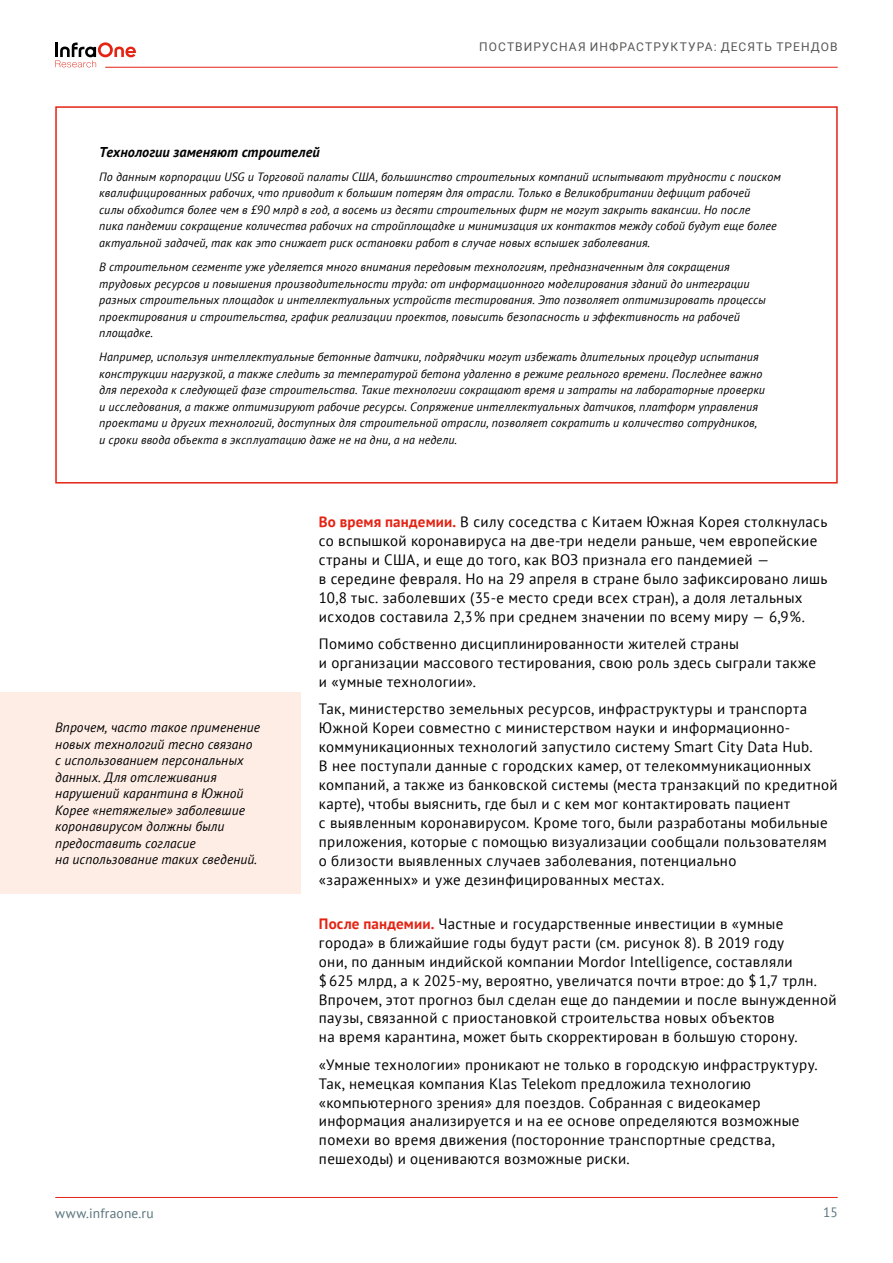
<style>
.page{position:relative;width:893px;height:1263px;background:#fff}
.page>*{position:absolute;margin:0;border:0;box-sizing:border-box;transform-origin:0 0}
.t1{font:15px/18.9px "PT Sans";letter-spacing:.025em;color:#000}
.t2{font:italic 700 14.25px "PT Sans";letter-spacing:.005em;color:#000}
.t3{font:italic 13.5px/16.5px "PT Sans";letter-spacing:.005em;color:#000}
.t4{font:13.5px "PT Sans";letter-spacing:.01em;color:#58747c}
.t5{font:italic 12px/16.5px "PT Sans";letter-spacing:.01em;color:#000}
.t6{font:12px "Roboto";letter-spacing:.09em;color:#575756}
.s1{font-weight:700;color:#e42313}
</style>
<div class="page">
<svg style="left:55px;top:42px;width:81px;height:25px"></svg>
<div style="left:55px;top:106px;width:783px;height:377px;border:2px solid #e42313"></div>
<div style="left:0;top:692px;width:301px;height:202px;background:#feede5"></div>
<hr style="left:55px;top:1197px;width:783px;height:1px;background:#e42313">
<hr style="left:105px;top:67px;width:733px;height:1px;background:#e42313">
<p class="t6" style="left:479px;top:39px;width:360px">ПОСТВИРУСНАЯ ИНФРАСТРУКТУРА: ДЕСЯТЬ ТРЕНДОВ</p>
<p class="t2" style="left:99px;top:142px;width:222px">Технологии заменяют строителей</p>
<p class="t5" style="left:99px;top:168px;width:683px">По данным корпорации USG и Торговой палаты США, большинство строительных компаний испытывают трудности с поиском квалифицированных рабочих, что приводит к большим потерям для отрасли. Только в Великобритании дефицит рабочей<br>силы обходится более чем в £90 млрд в год, а восемь из десяти строительных фирм не могут закрыть вакансии. Но после<br>пика пандемии сокращение количества рабочих на стройплощадке и минимизация их контактов между собой будут еще более актуальной задачей, так как это снижает риск остановки работ в случае новых вспышек заболевания.</p>
<p class="t5" style="left:99px;top:258px;width:668px">В строительном сегменте уже уделяется много внимания передовым технологиям, предназначенным для сокращения трудовых ресурсов и повышения производительности труда: от информационного моделирования зданий до интеграции разных строительных площадок и интеллектуальных устройств тестирования. Это позволяет оптимизировать процессы проектирования и строительства, график реализации проектов, повысить безопасность и эффективность на рабочей площадке.</p>
<p class="t5" style="left:99px;top:348px;width:667px">Например, используя интеллектуальные бетонные датчики, подрядчики могут избежать длительных процедур испытания конструкции нагрузкой, а также следить за температурой бетона удаленно в режиме реального времени. Последнее важно для перехода к следующей фазе строительства. Такие технологии сокращают время и затраты на лабораторные проверки и исследования, а также оптимизируют рабочие ресурсы. Сопряжение интеллектуальных датчиков, платформ управления проектами и других технологий, доступных для строительной отрасли, позволяет сократить и количество сотрудников, и сроки ввода объекта в эксплуатацию даже не на дни, а на недели.</p>
<p class="t3" style="left:55px;top:719px;width:206px">Впрочем, часто такое применение новых технологий тесно связано с использованием персональных данных. Для отслеживания нарушений карантина в Южной<br>Корее «нетяжелые» заболевшие коронавирусом должны были предоставить согласие<br>на использование таких сведений.</p>
<p class="t1" style="left:319px;top:512px;width:510px"><span class="s1">Во время пандемии.</span> В силу соседства с Китаем Южная Корея столкнулась со вспышкой коронавируса на две-три недели раньше, чем европейские страны и США, и еще до того, как ВОЗ признала его пандемией —<br>в середине февраля. Но на 29 апреля в стране было зафиксировано лишь 10,8 тыс. заболевших (35‑е место среди всех стран), а доля летальных исходов составила 2,3% при среднем значении по всему миру — 6,9%.</p>
<p class="t1" style="left:319px;top:634px;width:499px">Помимо собственно дисциплинированности жителей страны<br>и организации массового тестирования, свою роль здесь сыграли также и «умные технологии».</p>
<p class="t1" style="left:319px;top:699px;width:520px">Так, министерство земельных ресурсов, инфраструктуры и транспорта Южной Кореи совместно с министерством науки и информационно&shy;коммуникационных технологий запустило систему Smart City Data Hub.<br>В нее поступали данные с городских камер, от телекоммуникационных компаний, а также из банковской системы (места транзакций по кредитной карте), чтобы выяснить, где был и с кем мог контактировать пациент<br>с выявленным коронавирусом. Кроме того, были разработаны мобильные приложения, которые с помощью визуализации сообщали пользователям о близости выявленных случаев заболевания, потенциально «зараженных» и уже дезинфицированных местах.</p>
<p class="t1" style="left:319px;top:914px;width:519px"><span class="s1">После пандемии.</span> Частные и государственные инвестиции в «умные города» в ближайшие годы будут расти (см. рисунок 8). В 2019 году<br>они, по данным индийской компании Mordor Intelligence, составляли<br>$ 625 млрд, а к 2025‑му, вероятно, увеличатся почти втрое: до $ 1,7 трлн.<br>Впрочем, этот прогноз был сделан еще до пандемии и после вынужденной паузы, связанной с приостановкой строительства новых объектов<br>на время карантина, может быть скорректирован в большую сторону.</p>
<p class="t1" style="left:319px;top:1055px;width:500px">«Умные технологии» проникают не только в городскую инфраструктуру.<br>Так, немецкая компания Klas Telekom предложила технологию «компьютерного зрения» для поездов. Собранная с видеокамер информация анализируется и на ее основе определяются возможные помехи во время движения (посторонние транспортные средства, пешеходы) и оцениваются возможные риски.</p>
<p class="t4" style="left:55px;top:1204px;width:100px">www.infraone.ru</p>
<p class="t4" style="left:823px;top:1203px;width:16px">15</p>
</div>
